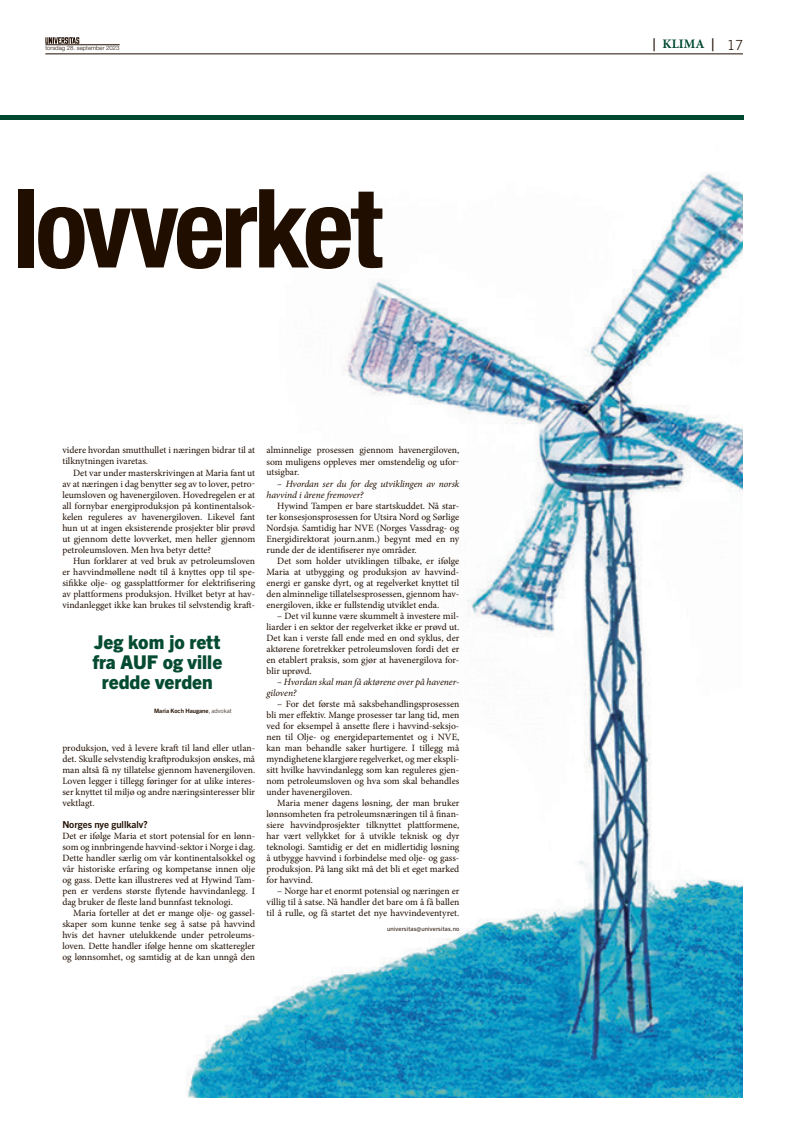
<style>
.page{position:relative;width:794px;height:1137px;background:#fff}
.page>*{position:absolute;margin:0;border:0;box-sizing:border-box;transform-origin:0 0}
.t1{font:700 condensed 109.5px "Helvetica Neue LT Std";letter-spacing:-.035em;color:#200e00}
.t2{font:800 19px/20px "Trade Gothic Next LT Pro";color:#054b32;text-align:center}
.t3{font:700 13px "Minion Pro";color:#004931}
.t4{font:9.6px/11px "Minion Pro";color:#200e00;text-align:justify}
.t5{font:italic 9.6px/11px "Minion Pro";letter-spacing:-.005em;color:#200e00}
.t6{font:700 9.6px "Trade Gothic Next LT Pro";color:#200e00}
.t7{font:6px "Trade Gothic Next LT Pro";letter-spacing:.025em;color:#200e00}
.t8{font:700 6px "Trade Gothic Next LT Pro";color:#200e00}
.t9{font:300 6px "Helvetica Neue LT Std";color:#200e00}
.s1{color:#200e00}
.s2{font-family:"Trade Gothic Next LT Pro";font-weight:300;font-size:14px;color:#200e00}
.s3{font-weight:300}
</style>
<div class="page">
<hr style="left:0;top:116px;width:743px;height:4px;background:#004931">
<img style="left:187px;top:172px;width:556px;height:925px">
<svg style="left:45px;top:37px;width:34px;height:7px"></svg>
<hr style="left:45px;top:45px;width:75px;height:1px;background:#200e00">
<hr style="left:45px;top:54px;width:698px;height:1px;background:#200e00">
<p class="t9" style="left:45px;top:44px;width:76px">torsdag 28. september 2023</p>
<h3 class="t3" style="left:652px;top:35px;width:92px"><span class="s1">|</span> KLIMA <span class="s1">|</span> <span class="s2">17</span></h3>
<h1 class="t1" style="left:13px;top:162px;width:371px">lovverket</h1>
<p class="t4" style="left:62px;top:445px;width:194px">videre hvordan smutthullet i næringen bidrar til at tilknytningen ivaretas.</p>
<p class="t4" style="left:62px;top:467px;width:194px;text-indent:11px">Det var under masterskrivingen at Maria fant ut av at næringen i dag benytter seg av to lover, petro&shy;leumsloven og havenergiloven. Hovedregelen er at all fornybar energiproduksjon på kontinentalsok&shy;kelen reguleres av havenergiloven. Likevel fant hun ut at ingen eksisterende prosjekter blir prøvd ut gjennom dette lovverket, men heller gjennom petroleumsloven. Men hva betyr dette?</p>
<p class="t4" style="left:62px;top:555px;width:194px;text-indent:11px">Hun forklarer at ved bruk av petroleumsloven er havvindmøllene nødt til å knyttes opp til spe&shy;sifikke olje- og gassplattformer for elektrifisering av plattformens produksjon. Hvilket betyr at hav&shy;vindanlegget ikke kan brukes til selvstendig kraft-</p>
<h2 class="t2" style="left:92px;top:631px;width:131px">Jeg kom jo rett fra AUF og ville redde verden</h2>
<p class="t8" style="left:154px;top:707px;width:79px">Maria Koch Haugane<span class="s3">, advokat</span></p>
<p class="t4" style="left:62px;top:742px;width:194px">produksjon, ved å levere kraft til land eller utlan&shy;det. Skulle selvstendig kraftproduksjon ønskes, må man altså få ny tillatelse gjennom havenergiloven.<br>Loven legger i tillegg føringer for at ulike interes&shy;ser knyttet til miljø og andre næringsinteresser blir vektlagt.</p>
<p class="t6" style="left:62px;top:817px;width:87px">Norges nye gullkalv?</p>
<p class="t4" style="left:62px;top:830px;width:194px">Det er ifølge Maria et stort potensial for en lønn&shy;som og innbringende havvind-sektor i Norge i dag.<br>Dette handler særlig om vår kontinentalsokkel og vår historiske erfaring og kompetanse innen olje og gass. Dette kan illustreres ved at Hywind Tam&shy;pen er verdens største flytende havvindanlegg. I dag bruker de fleste land bunnfast teknologi.</p>
<p class="t4" style="left:62px;top:907px;width:194px;text-indent:11px">Maria forteller at det er mange olje- og gassel&shy;skaper som kunne tenke seg å satse på havvind hvis det havner utelukkende under petroleums&shy;loven. Dette handler ifølge henne om skatteregler og lønnsomhet, og samtidig at de kan unngå den</p>
<p class="t4" style="left:266px;top:445px;width:194px">alminnelige prosessen gjennom havenergiloven, som muligens oppleves mer omstendelig og ufor&shy;utsigbar.</p>
<p class="t5" style="left:266px;top:478px;width:194px;text-indent:11px">– Hvordan ser du for deg utviklingen av norsk havvind i årene fremover?</p>
<p class="t4" style="left:266px;top:500px;width:194px;text-indent:11px">Hywind Tampen er bare startskuddet. Nå star&shy;ter konsesjonsprosessen for Utsira Nord og Sørlige Nordsjø. Samtidig har NVE (Norges Vassdrag- og Energidirektorat journ.anm.) begynt med en ny runde der de identifiserer nye områder.</p>
<p class="t4" style="left:266px;top:555px;width:194px;text-indent:11px">Det som holder utviklingen tilbake, er ifølge Maria at utbygging og produksjon av havvind&shy;energi er ganske dyrt, og at regelverket knyttet til den alminnelige tillatelsesprosessen, gjennom hav&shy;energiloven, ikke er fullstendig utviklet enda.</p>
<p class="t4" style="left:266px;top:610px;width:194px;text-indent:11px">– Det vil kunne være skummelt å investere mil&shy;liarder i en sektor der regelverket ikke er prøvd ut.<br>Det kan i verste fall ende med en ond syklus, der aktørene foretrekker petroleumsloven fordi det er en etablert praksis, som gjør at havenergilova for&shy;blir uprøvd.</p>
<p class="t5" style="left:266px;top:676px;width:194px;text-indent:11px">– Hvordan skal man få aktørene over på havener&shy;giloven?</p>
<p class="t4" style="left:266px;top:698px;width:194px;text-indent:11px">– For det første må saksbehandlingsprosessen bli mer effektiv. Mange prosesser tar lang tid, men ved for eksempel å ansette flere i havvind-seksjo&shy;nen til Olje- og energidepartementet og i NVE, kan man behandle saker hurtigere. I tillegg må myndighetene klargjøre regelverket, og mer ekspli&shy;sitt hvilke havvindanlegg som kan reguleres gjen&shy;nom petroleumsloven og hva som skal behandles under havenergiloven.</p>
<p class="t4" style="left:266px;top:797px;width:194px;text-indent:11px">Maria mener dagens løsning, der man bruker lønnsomheten fra petroleumsnæringen til å finan&shy;siere havvindprosjekter tilknyttet plattformene, har vært vellykket for å utvikle teknisk og dyr teknologi. Samtidig er det en midlertidig løsning å utbygge havvind i forbindelse med olje- og gass&shy;produksjon. På lang sikt må det bli et eget marked for havvind.</p>
<p class="t4" style="left:266px;top:885px;width:194px;text-indent:11px">– Norge har et enormt potensial og næringen er villig til å satse. Nå handler det bare om å få ballen til å rulle, og få startet det nye havvindeventyret.</p>
<p class="t7" style="left:387px;top:924px;width:74px">universitas@universitas.no</p>
</div>
